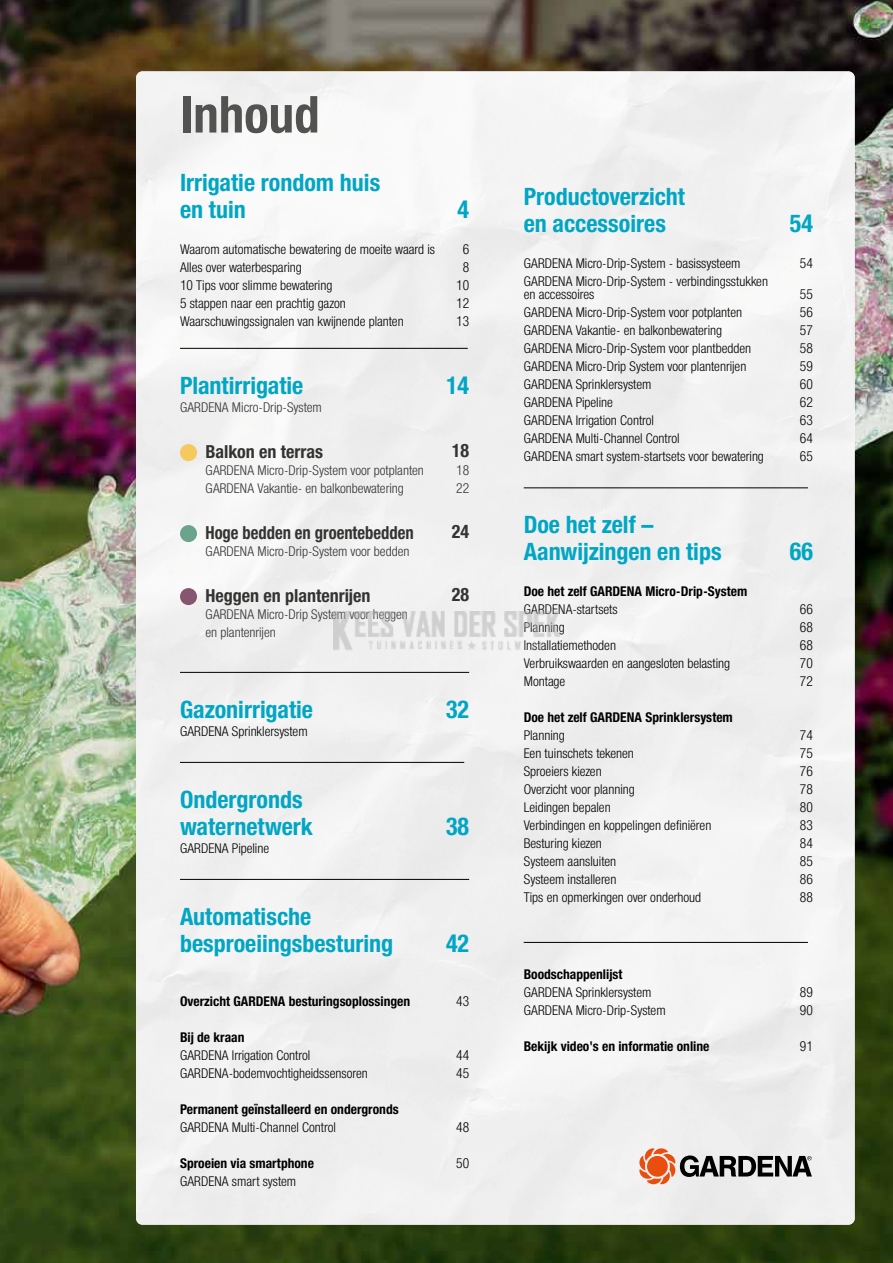
<style>
.page{position:relative;width:893px;height:1263px;background:#fff}
.page>*{position:absolute;margin:0;border:0;box-sizing:border-box;transform-origin:0 0}
.t1{font:700 51px "Gardena Sans Cond";color:#525251}
.t2{font:700 24px/27px "Gardena Sans Cond";color:#00a6c4}
.t3{font:700 18px "Gardena Sans Cond";color:#333332}
.t4{font:700 18px "Gardena Sans Cond";color:#333332;scale:.92 1}
.t5{font:13.5px/13.5px "Gardena Sans Cond";color:#000}
.t6{font:700 13.5px "Gardena Sans Cond";color:#000}
.t7{font:13.5px/18px "Gardena Sans Cond";color:#333332}
</style>
<div class="page">
<img style="left:0;top:0;width:893px;height:1263px">
<img style="left:136px;top:71px;width:719px;height:1154px">
<hr style="left:180px;top:348px;width:288px;height:1px;background:#000">
<div style="left:180px;top:444px;width:17px;height:17px;background:#f5c95e;border-radius:50%"></div>
<div style="left:180px;top:525px;width:17px;height:17px;background:#6aa48d;border-radius:50%"></div>
<div style="left:180px;top:588px;width:17px;height:17px;background:#86556f;border-radius:50%"></div>
<hr style="left:180px;top:672px;width:289px;height:1px;background:#000">
<hr style="left:180px;top:762px;width:284px;height:1px;background:#000">
<hr style="left:180px;top:879px;width:289px;height:1px;background:#000">
<hr style="left:524px;top:488px;width:284px;height:1px;background:#000">
<hr style="left:524px;top:942px;width:284px;height:1px;background:#000">
<svg style="left:639px;top:1147px;width:173px;height:38px"></svg>
<img style="left:334px;top:612px;width:225px;height:39px">
<h1 class="t1" style="left:180px;top:79px;width:141px">Inhoud</h1>
<h2 class="t2" style="left:180px;top:168px;width:202px">Irrigatie rondom huis en tuin</h2>
<h2 class="t2" style="left:458px;top:195px;width:13px">4</h2>
<p class="t5" style="left:180px;top:241px;width:257px">Waarom automatische bewatering de moeite waard is</p>
<p class="t5" style="left:463px;top:241px;width:8px">6</p>
<p class="t5" style="left:180px;top:259px;width:123px">Alles over waterbesparing</p>
<p class="t5" style="left:463px;top:259px;width:8px">8</p>
<p class="t5" style="left:180px;top:277px;width:154px">10 Tips voor slimme bewatering</p>
<p class="t5" style="left:456px;top:277px;width:14px">10</p>
<p class="t5" style="left:180px;top:295px;width:167px">5 stappen naar een prachtig gazon</p>
<p class="t5" style="left:456px;top:295px;width:14px">12</p>
<p class="t5" style="left:180px;top:313px;width:225px">Waarschuwingssignalen van kwijnende planten</p>
<p class="t5" style="left:456px;top:313px;width:14px">13</p>
<h2 class="t2" style="left:180px;top:371px;width:125px">Plantirrigatie</h2>
<h2 class="t2" style="left:446px;top:371px;width:25px">14</h2>
<p class="t7" style="left:180px;top:397px;width:143px">GARDENA Micro-Drip-System</p>
<h3 class="t3" style="left:206px;top:439px;width:119px">Balkon en terras</h3>
<h3 class="t3" style="left:452px;top:438px;width:19px">18</h3>
<p class="t7" style="left:206px;top:460px;width:220px">GARDENA Micro-Drip-System voor potplanten</p>
<p class="t7" style="left:456px;top:460px;width:14px">18</p>
<p class="t7" style="left:206px;top:478px;width:200px">GARDENA Vakantie- en balkonbewatering</p>
<p class="t7" style="left:456px;top:478px;width:14px">22</p>
<h3 class="t4" style="left:206px;top:520px;width:228px">Hoge bedden en groentebedden</h3>
<h3 class="t3" style="left:452px;top:519px;width:19px">24</h3>
<p class="t7" style="left:206px;top:541px;width:205px">GARDENA Micro-Drip-System voor bedden</p>
<h3 class="t3" style="left:206px;top:583px;width:167px">Heggen en plantenrijen</h3>
<h3 class="t3" style="left:452px;top:582px;width:19px">28</h3>
<p class="t7" style="left:206px;top:604px;width:204px">GARDENA Micro-Drip System voor heggen en plantenrijen</p>
<h2 class="t2" style="left:180px;top:695px;width:134px">Gazonirrigatie</h2>
<h2 class="t2" style="left:446px;top:695px;width:25px">32</h2>
<p class="t5" style="left:180px;top:723px;width:129px">GARDENA Sprinklersystem</p>
<h2 class="t2" style="left:180px;top:785px;width:134px">Ondergronds waternetwerk</h2>
<p class="t5" style="left:180px;top:840px;width:91px">GARDENA Pipeline</p>
<h2 class="t2" style="left:180px;top:902px;width:214px">Automatische besproeiingsbesturing</h2>
<h2 class="t2" style="left:446px;top:812px;width:25px">38</h2>
<h2 class="t2" style="left:446px;top:929px;width:25px">42</h2>
<p class="t6" style="left:180px;top:991px;width:232px">Overzicht GARDENA besturingsoplossingen</p>
<p class="t5" style="left:456px;top:993px;width:14px">43</p>
<p class="t6" style="left:180px;top:1027px;width:66px">Bij de kraan</p>
<p class="t5" style="left:180px;top:1047px;width:132px">GARDENA Irrigation Control</p>
<p class="t5" style="left:456px;top:1047px;width:14px">44</p>
<p class="t5" style="left:180px;top:1065px;width:189px">GARDENA-bodemvochtigheidssensoren</p>
<p class="t5" style="left:456px;top:1065px;width:14px">45</p>
<p class="t6" style="left:180px;top:1099px;width:220px">Permanent geïnstalleerd en ondergronds</p>
<p class="t5" style="left:180px;top:1119px;width:157px">GARDENA Multi-Channel Control</p>
<p class="t5" style="left:456px;top:1119px;width:14px">48</p>
<p class="t6" style="left:180px;top:1153px;width:135px">Sproeien via smartphone</p>
<p class="t5" style="left:456px;top:1155px;width:14px">50</p>
<p class="t5" style="left:180px;top:1173px;width:118px">GARDENA smart system</p>
<h2 class="t2" style="left:524px;top:182px;width:163px">Productoverzicht en accessoires</h2>
<h2 class="t2" style="left:790px;top:209px;width:25px">54</h2>
<p class="t5" style="left:524px;top:255px;width:218px">GARDENA Micro-Drip-System - basissysteem</p>
<p class="t5" style="left:800px;top:255px;width:14px">54</p>
<p class="t5" style="left:524px;top:273px;width:246px">GARDENA Micro-Drip-System - verbindingsstukken en accessoires</p>
<p class="t5" style="left:800px;top:287px;width:14px">55</p>
<p class="t5" style="left:524px;top:305px;width:220px">GARDENA Micro-Drip-System voor potplanten</p>
<p class="t5" style="left:800px;top:305px;width:14px">56</p>
<p class="t5" style="left:524px;top:323px;width:200px">GARDENA Vakantie- en balkonbewatering</p>
<p class="t5" style="left:800px;top:323px;width:14px">57</p>
<p class="t5" style="left:524px;top:341px;width:229px">GARDENA Micro-Drip-System voor plantbedden</p>
<p class="t5" style="left:800px;top:341px;width:14px">58</p>
<p class="t5" style="left:524px;top:359px;width:224px">GARDENA Micro-Drip System voor plantenrijen</p>
<p class="t5" style="left:800px;top:359px;width:14px">59</p>
<p class="t5" style="left:524px;top:377px;width:129px">GARDENA Sprinklersystem</p>
<p class="t5" style="left:800px;top:377px;width:14px">60</p>
<p class="t5" style="left:524px;top:395px;width:91px">GARDENA Pipeline</p>
<p class="t5" style="left:800px;top:395px;width:14px">62</p>
<p class="t5" style="left:524px;top:413px;width:132px">GARDENA Irrigation Control</p>
<p class="t5" style="left:800px;top:413px;width:14px">63</p>
<p class="t5" style="left:524px;top:431px;width:157px">GARDENA Multi-Channel Control</p>
<p class="t5" style="left:800px;top:431px;width:14px">64</p>
<p class="t5" style="left:524px;top:449px;width:242px">GARDENA smart system-startsets voor bewatering</p>
<p class="t5" style="left:800px;top:449px;width:14px">65</p>
<h2 class="t2" style="left:524px;top:510px;width:199px">Doe het zelf –<br>Aanwijzingen en tips</h2>
<h2 class="t2" style="left:790px;top:537px;width:25px">66</h2>
<p class="t6" style="left:524px;top:582px;width:225px">Doe het zelf GARDENA Micro-Drip-System</p>
<p class="t5" style="left:524px;top:602px;width:96px">GARDENA-startsets</p>
<p class="t5" style="left:800px;top:602px;width:14px">66</p>
<p class="t5" style="left:524px;top:620px;width:42px">Planning</p>
<p class="t5" style="left:800px;top:620px;width:14px">68</p>
<p class="t5" style="left:524px;top:638px;width:94px">Installatiemethoden</p>
<p class="t5" style="left:800px;top:638px;width:14px">68</p>
<p class="t5" style="left:524px;top:656px;width:208px">Verbruikswaarden en aangesloten belasting</p>
<p class="t5" style="left:800px;top:656px;width:14px">70</p>
<p class="t5" style="left:524px;top:674px;width:43px">Montage</p>
<p class="t5" style="left:800px;top:674px;width:14px">72</p>
<p class="t6" style="left:524px;top:708px;width:211px">Doe het zelf GARDENA Sprinklersystem</p>
<p class="t5" style="left:524px;top:728px;width:42px">Planning</p>
<p class="t5" style="left:800px;top:728px;width:14px">74</p>
<p class="t5" style="left:524px;top:746px;width:112px">Een tuinschets tekenen</p>
<p class="t5" style="left:800px;top:746px;width:14px">75</p>
<p class="t5" style="left:524px;top:764px;width:79px">Sproeiers kiezen</p>
<p class="t5" style="left:800px;top:764px;width:14px">76</p>
<p class="t5" style="left:524px;top:782px;width:112px">Overzicht voor planning</p>
<p class="t5" style="left:800px;top:782px;width:14px">78</p>
<p class="t5" style="left:524px;top:800px;width:88px">Leidingen bepalen</p>
<p class="t5" style="left:800px;top:800px;width:14px">80</p>
<p class="t5" style="left:524px;top:818px;width:189px">Verbindingen en koppelingen definiëren</p>
<p class="t5" style="left:800px;top:818px;width:14px">83</p>
<p class="t5" style="left:524px;top:836px;width:80px">Besturing kiezen</p>
<p class="t5" style="left:800px;top:836px;width:14px">84</p>
<p class="t5" style="left:524px;top:854px;width:94px">Systeem aansluiten</p>
<p class="t5" style="left:800px;top:854px;width:14px">85</p>
<p class="t5" style="left:524px;top:872px;width:94px">Systeem installeren</p>
<p class="t5" style="left:800px;top:872px;width:14px">86</p>
<p class="t5" style="left:524px;top:890px;width:179px">Tips en opmerkingen over onderhoud</p>
<p class="t5" style="left:800px;top:890px;width:14px">88</p>
<p class="t6" style="left:524px;top:964px;width:100px">Boodschappenlijst</p>
<p class="t5" style="left:524px;top:984px;width:129px">GARDENA Sprinklersystem</p>
<p class="t5" style="left:800px;top:984px;width:14px">89</p>
<p class="t5" style="left:524px;top:1002px;width:143px">GARDENA Micro-Drip-System</p>
<p class="t5" style="left:800px;top:1002px;width:14px">90</p>
<p class="t6" style="left:524px;top:1036px;width:187px">Bekijk video's en informatie online</p>
<p class="t5" style="left:800px;top:1038px;width:14px">91</p>
</div>
